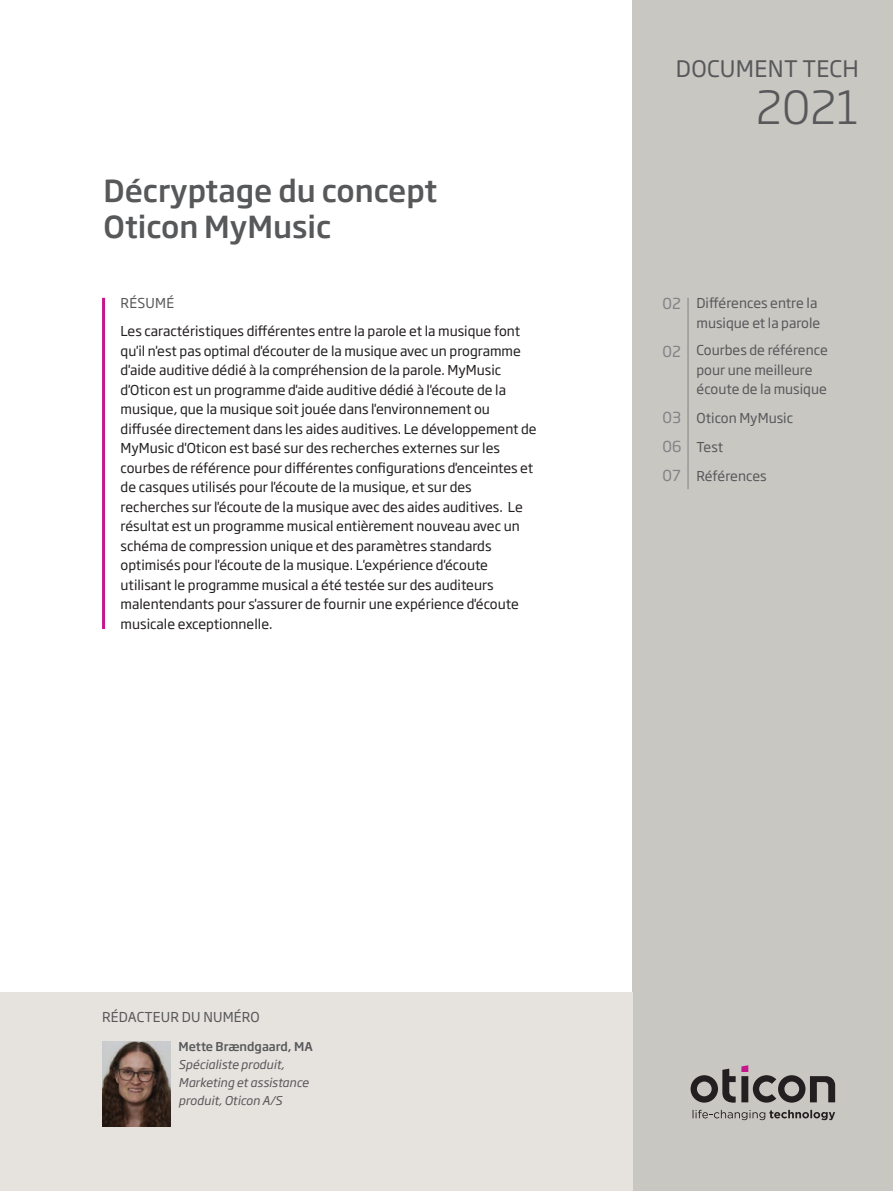
<style>
.page{position:relative;width:893px;height:1191px;background:#fff}
.page>*{position:absolute;margin:0;border:0;box-sizing:border-box;transform-origin:0 0}
.t1{font:300 45px "Soho Gothic Pro";color:#57585a}
.t2{font:500 30px/36px "Soho Gothic Pro";color:#57585a}
.t3{font:22.5px "Soho Gothic Pro";letter-spacing:.015em;color:#57585a}
.t4{font:13.5px/19.5px "Soho Gothic Pro";color:#231f20}
.t5{font:13.5px/19.5px "Soho Gothic Pro";color:#57585a}
.t6{font:italic 12px/18px "Soho Gothic Pro";color:#57585a}
.t7{font:500 12px "Soho Gothic Pro";color:#57585a}
.s1{font-size:15px;color:#808285}
</style>
<div class="page">
<div style="left:633px;top:0;width:260px;height:1191px;background:#c9c7c2"></div>
<div style="left:0;top:992px;width:633px;height:199px;background:#e6e2de"></div>
<svg style="left:691px;top:1065px;width:144px;height:37px"></svg>
<svg style="left:693px;top:1109px;width:142px;height:11px"></svg>
<img style="left:102px;top:1041px;width:68px;height:85px">
<hr style="left:688px;top:298px;width:1px;height:38px;background:#808285">
<hr style="left:688px;top:336px;width:1px;height:67px;background:#808285">
<svg style="left:688px;top:403px;width:1px;height:86px"></svg>
<hr style="left:102px;top:298px;width:3px;height:331px;background:#c5168c">
<h2 class="t2" style="left:104px;top:171px;width:335px">Décryptage du concept<br>Oticon MyMusic</h2>
<p class="t5" style="left:121px;top:293px;width:55px">RÉSUMÉ</p>
<p class="t4" style="left:121px;top:321px;width:418px">Les caractéristiques différentes entre la parole et la musique font qu'il n'est pas optimal d'écouter de la musique avec un programme d'aide auditive dédié à la compréhension de la parole. MyMusic d'Oticon est un programme d'aide auditive dédié à l'écoute de la musique, que la musique soit jouée dans l'environnement ou diffusée directement dans les aides auditives. Le développement de MyMusic d'Oticon est basé sur des recherches externes sur les courbes de référence pour différentes configurations d'enceintes et de casques utilisés pour l'écoute de la musique, et sur des recherches sur l'écoute de la musique avec des aides auditives. Le résultat est un programme musical entièrement nouveau avec un schéma de compression unique et des paramètres standards optimisés pour l'écoute de la musique. L'expérience d'écoute utilisant le programme musical a été testée sur des auditeurs malentendants pour s'assurer de fournir une expérience d'écoute musicale exceptionnelle.</p>
<h3 class="t3" style="left:676px;top:51px;width:184px">DOCUMENT TECH</h3>
<h1 class="t1" style="left:756px;top:72px;width:105px">2021</h1>
<p class="t5" style="left:662px;top:293px;width:159px;text-align:right"><span class="s1">02</span> Différences entre la musique et la parole</p>
<p class="t5" style="left:696px;top:340px;width:133px;text-indent:-34px"><span class="s1">02</span> Courbes de référence pour une meilleure écoute de la musique</p>
<p class="t5" style="left:662px;top:403px;width:132px;line-height:28.8px"><span class="s1">03</span> Oticon MyMusic<br><span class="s1">06</span> Test<br><span class="s1">07</span> Références</p>
<p class="t5" style="left:102px;top:1006px;width:159px">RÉDACTEUR DU NUMÉRO</p>
<p class="t7" style="left:179px;top:1037px;width:136px">Mette Brændgaard, MA</p>
<p class="t6" style="left:179px;top:1054px;width:132px">Spécialiste produit,<br>Marketing et assistance produit, Oticon A/S</p>
</div>
